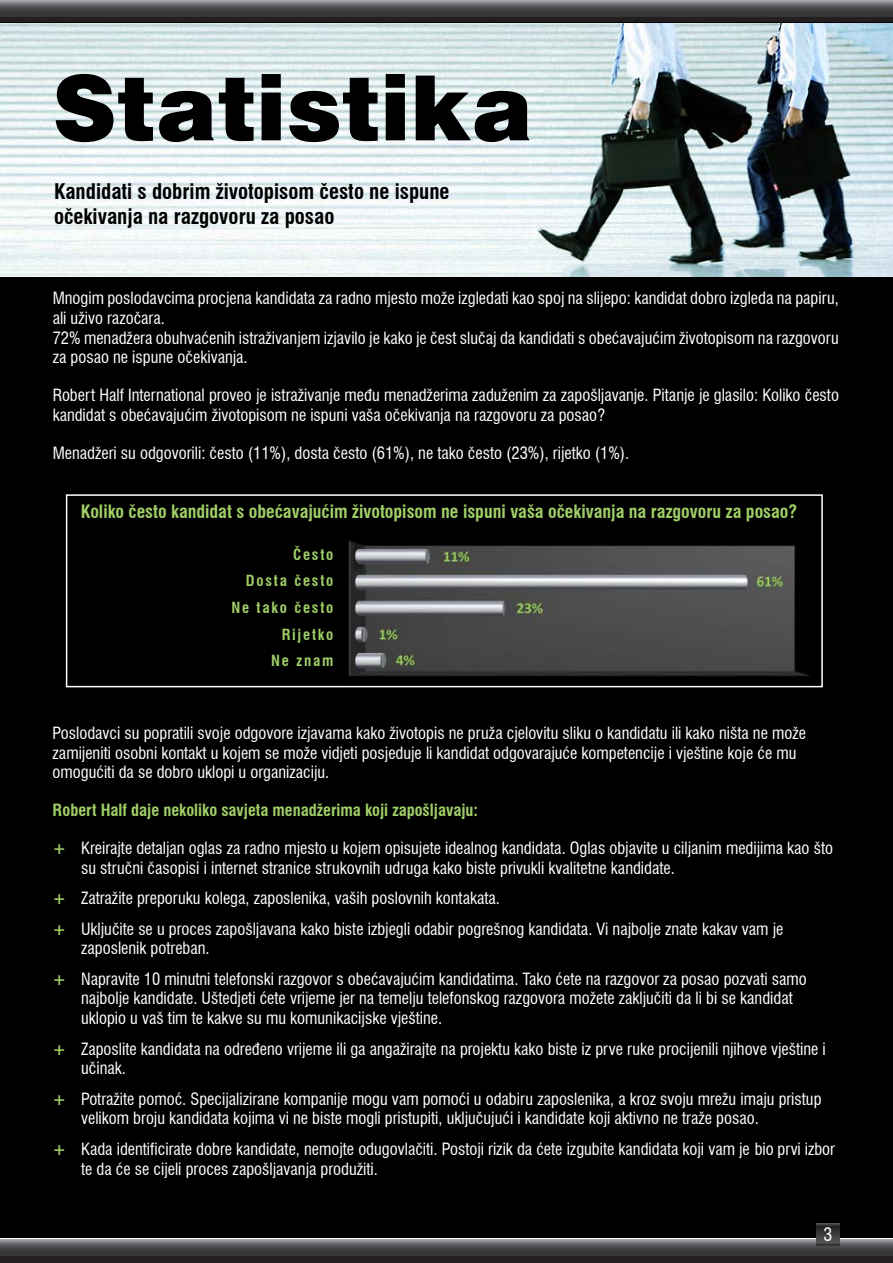
<style>
.page{position:relative;width:893px;height:1263px;background:#fff}
.page>*{position:absolute;margin:0;border:0;box-sizing:border-box;transform-origin:0 0}
.t1{font:900 90px "Swiss 721 BT";color:#000001}
.t2{font:700 condensed 21px/25.2px "Swiss 721 BT";color:#000001}
.t3{font:700 condensed 18px "Swiss 721 BT";color:#9fce66}
.t4{font:condensed 18px "Swiss 721 BT";color:#fff}
.t5{font:condensed 16.5px/19.8px "Swiss 721 BT";color:#fff}
.t6{font:700 condensed 16.5px "Swiss 721 BT";color:#9fce66}
.t7{font:700 condensed 15px "Swiss 721 BT";letter-spacing:.12em;color:#9fce66}
.s1{font-weight:700;color:#9fce66}
</style>
<div class="page">
<svg style="left:0;top:16px;width:893px;height:6px;fill:#231f20"></svg>
<svg style="left:0;top:0;width:893px;height:16px"></svg>
<div style="left:0;top:1239px;width:893px;height:24px;background:#231f20"></div>
<svg style="left:0;top:1239px;width:893px;height:16px"></svg>
<div style="left:0;top:22px;width:893px;height:1216px;background:#000001"></div>
<div style="left:817px;top:1223px;width:22px;height:22px;background:linear-gradient(to bottom,#262324,#4e5051)"></div>
<img style="left:0;top:24px;width:893px;height:252px">
<img style="left:348px;top:540px;width:462px;height:137px">
<div style="left:66px;top:494px;width:757px;height:193px;border:2px solid #fff"></div>
<p class="t1" style="left:53px;top:54px;width:482px">Statistika</p>
<p class="t2" style="left:54px;top:179px;width:397px">Kandidati s dobrim životopisom često ne ispune očekivanja na razgovoru za posao</p>
<p class="t5" style="left:53px;top:288px;width:788px">Mnogim poslodavcima procjena kandidata za radno mjesto može izgledati kao spoj na slijepo: kandidat dobro izgleda na papiru, ali uživo razočara.</p>
<p class="t5" style="left:53px;top:328px;width:788px">72% menadžera obuhvaćenih istraživanjem izjavilo je kako je čest slučaj da kandidati s obećavajućim životopisom na razgovoru za posao ne ispune očekivanja.</p>
<p class="t5" style="left:53px;top:385px;width:788px">Robert Half International proveo je istraživanje među menadžerima zaduženim za zapošljavanje. Pitanje je glasilo: Koliko često kandidat s obećavajućim životopisom ne ispuni vaša očekivanja na razgovoru za posao?</p>
<p class="t5" style="left:53px;top:443px;width:578px">Menadžeri su odgovorili: često (11%), dosta često (61%), ne tako često (23%), rijetko (1%).</p>
<p class="t3" style="left:81px;top:501px;width:718px">Koliko često kandidat s obećavajućim životopisom ne ispuni vaša očekivanja na razgovoru za posao?</p>
<p class="t7" style="left:293px;top:545px;width:42px">Često</p>
<p class="t7" style="left:246px;top:572px;width:89px">Dosta često</p>
<p class="t7" style="left:231px;top:599px;width:103px">Ne tako često</p>
<p class="t7" style="left:282px;top:625px;width:53px">Rijetko</p>
<p class="t7" style="left:271px;top:652px;width:64px">Ne znam</p>
<p class="t5" style="left:53px;top:723px;width:755px">Poslodavci su popratili svoje odgovore izjavama kako životopis ne pruža cjelovitu sliku o kandidatu ili kako ništa ne može zamijeniti osobni kontakt u kojem se može vidjeti posjeduje li kandidat odgovarajuće kompetencije i vještine koje će mu omogućiti da se dobro uklopi u organizaciju.</p>
<p class="t6" style="left:53px;top:800px;width:427px">Robert Half daje nekoliko savjeta menadžerima koji zapošljavaju:</p>
<p class="t5" style="left:53px;top:838px;width:782px"><span class="s1">+</span> Kreirajte detaljan oglas za radno mjesto u kojem opisujete idealnog kandidata. Oglas objavite u ciljanim medijima kao što</p>
<p class="t5" style="left:81px;top:858px;width:595px">su stručni časopisi i internet stranice strukovnih udruga kako biste privukli kvalitetne kandidate.</p>
<p class="t5" style="left:53px;top:888px;width:449px"><span class="s1">+</span> Zatražite preporuku kolega, zaposlenika, vaših poslovnih kontakata.</p>
<p class="t5" style="left:53px;top:918px;width:732px"><span class="s1">+</span> Uključite se u proces zapošljavana kako biste izbjegli odabir pogrešnog kandidata. Vi najbolje znate kakav vam je</p>
<p class="t5" style="left:81px;top:938px;width:130px">zaposlenik potreban.</p>
<p class="t5" style="left:81px;top:969px;width:727px;text-indent:-28px"><span class="s1">+</span> Napravite 10 minutni telefonski razgovor s obećavajućim kandidatima. Tako ćete na razgovor za posao pozvati samo najbolje kandidate. Uštedjeti ćete vrijeme jer na temelju telefonskog razgovora možete zaključiti da li bi se kandidat</p>
<p class="t5" style="left:81px;top:1008px;width:363px">uklopio u vaš tim te kakve su mu komunikacijske vještine.</p>
<p class="t5" style="left:81px;top:1038px;width:746px;text-indent:-28px"><span class="s1">+</span> Zaposlite kandidata na određeno vrijeme ili ga angažirajte na projektu kako biste iz prve ruke procijenili njihove vještine i učinak.</p>
<p class="t5" style="left:81px;top:1089px;width:742px;text-indent:-28px"><span class="s1">+</span> Potražite pomoć. Specijalizirane kompanije mogu vam pomoći u odabiru zaposlenika, a kroz svoju mrežu imaju pristup velikom broju kandidata kojima vi ne biste mogli pristupiti, uključujući i kandidate koji aktivno ne traže posao.</p>
<p class="t5" style="left:81px;top:1139px;width:755px;text-indent:-28px"><span class="s1">+</span> Kada identificirate dobre kandidate, nemojte odugovlačiti. Postoji rizik da ćete izgubite kandidata koji vam je bio prvi izbor te da će se cijeli proces zapošljavanja produžiti.</p>
<p class="t4" style="left:823px;top:1223px;width:10px">3</p>
</div>
